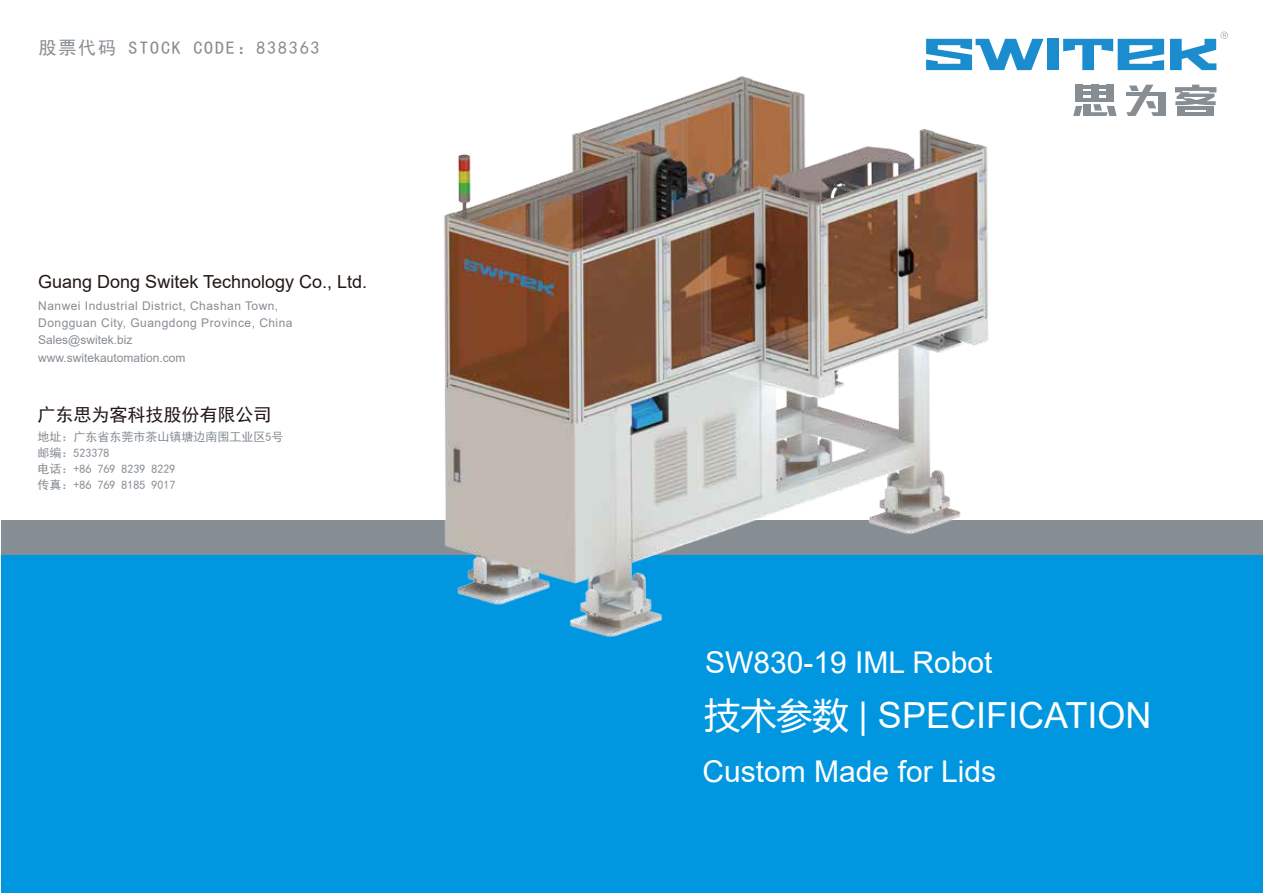
<style>
.page{position:relative;width:1263px;height:893px;background:#fff}
.page>*{position:absolute;margin:0;border:0;box-sizing:border-box;transform-origin:0 0}
.t1{font:36px "Arial";color:#fff}
.t2{font:30px "Arial";color:#fff}
.t3{font:18px "Arial";color:#221815}
.t4{font:18px "Sim Hei";letter-spacing:.1em;color:#868d93}
.t5{font:18px "Sim Hei";color:#221815}
.t6{font:12px/17.1px "Arial";letter-spacing:.04em;color:#868d93}
.t7{font:12px/16px "Sim Hei";color:#868d93}
.s1{font-family:"Microsoft Ya Hei"}
</style>
<div class="page">
<svg style="left:1084px;top:39px;width:80px;height:31px"></svg>
<svg style="left:1170px;top:32px;width:58px;height:38px"></svg>
<hr style="left:1075px;top:98px;width:39px;height:4px;background:#868d93">
<div style="left:1091px;top:85px;width:7px;height:17px;background:#868d93"></div>
<div style="left:1107px;top:85px;width:7px;height:17px;background:#868d93"></div>
<hr style="left:1075px;top:85px;width:39px;height:3px;background:#868d93">
<hr style="left:1075px;top:92px;width:39px;height:3px;background:#868d93">
<svg style="left:1126px;top:85px;width:32px;height:31px"></svg>
<svg style="left:1084px;top:104px;width:33px;height:12px"></svg>
<div style="left:1158px;top:92px;width:7px;height:24px;background:#868d93"></div>
<div style="left:1177px;top:108px;width:8px;height:7px;background:#868d93"></div>
<div style="left:1206px;top:108px;width:8px;height:7px;background:#868d93"></div>
<hr style="left:1177px;top:112px;width:37px;height:4px;background:#868d93">
<hr style="left:1177px;top:106px;width:37px;height:4px;background:#868d93">
<svg style="left:1175px;top:85px;width:41px;height:20px"></svg>
<div style="left:1px;top:521px;width:1262px;height:372px;background:#868d93"></div>
<div style="left:1px;top:555px;width:1262px;height:338px;background:#0097e0"></div>
<img style="left:316px;top:38px;width:768px;height:599px">
<h3 class="t4" style="left:39px;top:39px;width:282px">股票代码 STOCK CODE：838363</h3>
<h3 class="t3" style="left:38px;top:269px;width:330px">Guang Dong Switek Technology Co., Ltd.</h3>
<p class="t6" style="left:38px;top:297px;width:256px">Nanwei Industrial District, Chashan Town, Dongguan City, Guangdong Province, China Sales@switek.biz<br>www.switekautomation.com</p>
<h3 class="t5" style="left:38px;top:406px;width:235px">广东思为客科技股份有限公司</h3>
<p class="t7" style="left:38px;top:429px;width:247px">地址：广东省东莞市茶山镇塘边南围工业区5号</p>
<p class="t7" style="left:38px;top:461px;width:139px">电话：+86 769 8239 8229传真：+86 769 8185 9017</p>
<p class="t7" style="left:38px;top:445px;width:73px">邮编：523378</p>
<h2 class="t2" style="left:705px;top:642px;width:289px">SW830-19 IML Robot</h2>
<h1 class="t1" style="left:704px;top:690px;width:448px"><span class="s1">技术参数</span> | SPECIFICATION</h1>
<h2 class="t2" style="left:703px;top:750px;width:295px">Custom Made for Lids</h2>
</div>
